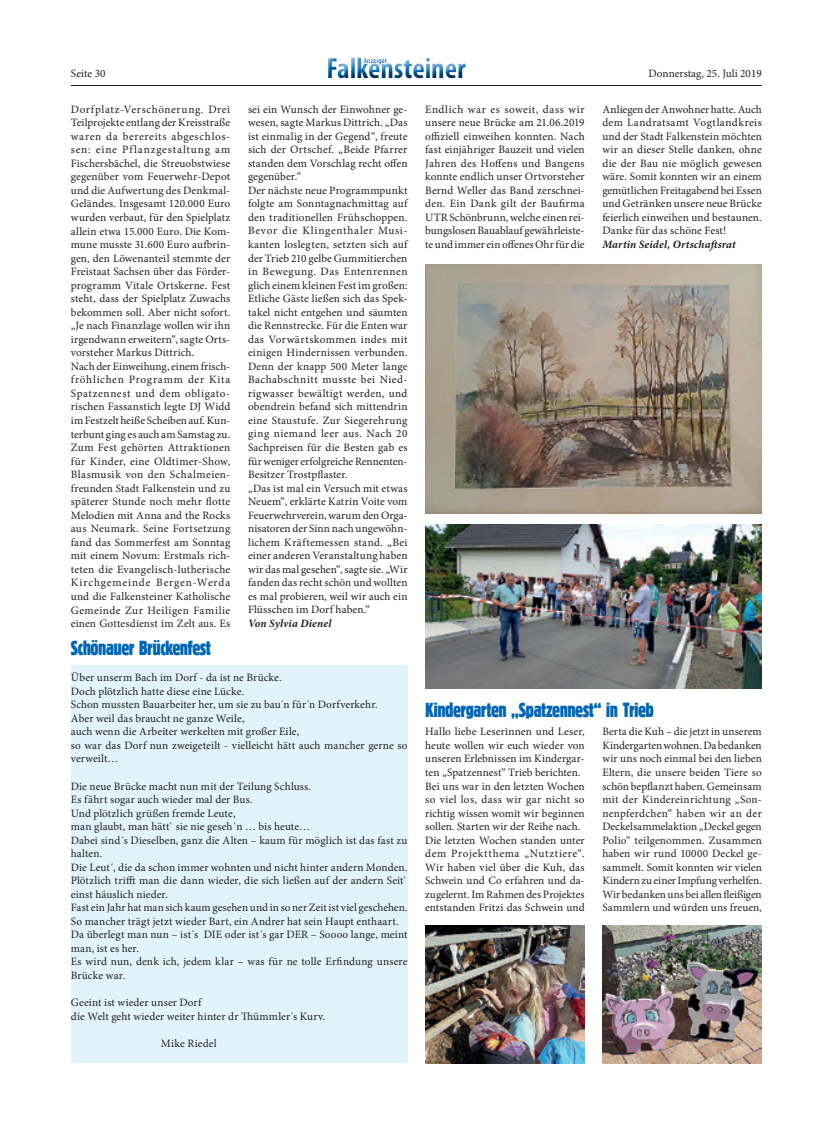
<style>
.page{position:relative;width:815px;height:1134px;background:#fff}
.page>*{position:absolute;margin:0;border:0;box-sizing:border-box;transform-origin:0 0}
.t1{font:700 condensed 29.38px "Myriad Pro";color:#0166b3}
.t2{font:21.25px "Block D Regu Extr Cond";letter-spacing:-.025em;color:#0166b3}
.t3{font:11.25px/13.5px "Minion Pro";letter-spacing:.01em;color:#231f20}
.t4{font:italic 700 11.25px "Minion Pro";letter-spacing:.015em;color:#231f20}
.t5{font:700 condensed 7.75px "Myriad Pro";color:#0166b3}
</style>
<div class="page">
<hr style="left:71px;top:85px;width:691px;height:1px;background:#231f20">
<div style="left:317px;top:48px;width:161px;height:39px;background:#fff"></div>
<div style="left:321px;top:53px;width:154px;height:34px;background:#231f20;opacity:.75"></div>
<div style="left:71px;top:666px;width:336px;height:397px;background:#e1f4fc"></div>
<img style="left:425px;top:264px;width:337px;height:249px">
<img style="left:425px;top:525px;width:337px;height:163px">
<img style="left:425px;top:925px;width:160px;height:138px">
<img style="left:602px;top:925px;width:160px;height:138px">
<p class="t5" style="left:363px;top:56px;width:25px">Anzeiger</p>
<h1 class="t1" style="left:326px;top:50px;width:141px">Falkensteiner</h1>
<p class="t3" style="left:71px;top:67px;width:36px">Seite 30</p>
<p class="t3" style="left:649px;top:67px;width:115px">Donnerstag, 25. Juli 2019</p>
<p class="t3" style="left:71px;top:102px;width:161px">Dorfplatz-Verschönerung. Drei Teilprojekte entlang der Kreisstraße waren da berereits abgeschlos&shy;sen: eine Pflanzgestaltung am Fischersbächel, die Streuobstwiese gegenüber vom Feuerwehr-Depot und die Aufwertung des Denkmal-Geländes. Insgesamt 120.000 Euro wurden verbaut, für den Spielplatz allein etwa 15.000 Euro. Die Kom&shy;mune musste 31.600 Euro aufbrin&shy;gen, den Löwenanteil stemmte der Freistaat Sachsen über das Förder&shy;programm Vitale Ortskerne. Fest steht, dass der Spielplatz Zuwachs bekommen soll. Aber nicht sofort. „Je nach Finanzlage wollen wir ihn irgendwann erweitern“, sagte Orts&shy;vorsteher Markus Dittrich.<br>Nach der Einweihung, einem frisch&shy;fröhlichen Programm der Kita Spatzennest und dem obligato&shy;rischen Fassanstich legte DJ Widd im Festzelt heiße Scheiben auf. Kun&shy;terbunt ging es auch am Samstag zu.<br>Zum Fest gehörten Attraktionen für Kinder, eine Oldtimer-Show, Blasmusik von den Schalmeien&shy;freunden Stadt Falkenstein und zu späterer Stunde noch mehr flotte Melodien mit Anna and the Rocks aus Neumark. Seine Fortsetzung fand das Sommerfest am Sonntag mit einem Novum: Erstmals rich&shy;teten die Evangelisch-lutherische Kirchgemeinde Bergen-Werda und die Falkensteiner Katholische Gemeinde Zur Heiligen Familie einen Gottesdienst im Zelt aus. Es</p>
<p class="t3" style="left:248px;top:102px;width:161px">sei ein Wunsch der Einwohner ge&shy;wesen, sagte Markus Dittrich. „Das ist einmalig in der Gegend“, freute sich der Ortschef. „Beide Pfarrer standen dem Vorschlag recht offen gegenüber.“<br>Der nächste neue Programmpunkt folgte am Sonntagnachmittag auf den traditionellen Frühschoppen.<br>Bevor die Klingenthaler Musi&shy;kanten loslegten, setzten sich auf der Trieb 210 gelbe Gummitierchen in Bewegung. Das Entenrennen glich einem kleinen Fest im großen:<br>Etliche Gäste ließen sich das Spek&shy;takel nicht entgehen und säumten die Rennstrecke. Für die Enten war das Vorwärtskommen indes mit einigen Hindernissen verbunden.<br>Denn der knapp 500 Meter lange<br>Bachabschnitt musste bei Nied&shy;rigwasser bewältigt werden, und obendrein befand sich mittendrin eine Staustufe. Zur Siegerehrung ging niemand leer aus. Nach 20<br>Sachpreisen für die Besten gab es für weniger erfolgreiche Rennenten-<br>Besitzer Trostpflaster.<br>„Das ist mal ein Versuch mit etwas<br>Neuem“, erklärte Katrin Voite vom<br>Feuerwehrverein, warum den Orga&shy;nisatoren der Sinn nach ungewöhn&shy;lichem Kräftemessen stand. „Bei einer anderen Veranstaltung haben wir das mal gesehen“, sagte sie. „Wir fanden das recht schön und wollten es mal probieren, weil wir auch ein<br>Flüsschen im Dorf haben.“</p>
<p class="t4" style="left:248px;top:615px;width:85px">Von Sylvia Dienel</p>
<h2 class="t2" style="left:71px;top:637px;width:142px">Schönauer Brückenfest</h2>
<p class="t3" style="left:71px;top:671px;width:338px">Über unserm Bach im Dorf - da ist ne Brücke.<br>Doch plötzlich hatte diese eine Lücke.<br>Schon mussten Bauarbeiter her, um sie zu bau´n für´n Dorfverkehr.<br>Aber weil das braucht ne ganze Weile,<br>auch wenn die Arbeiter werkelten mit großer Eile,<br>so war das Dorf nun zweigeteilt - vielleicht hätt auch mancher gerne so verweilt…</p>
<p class="t3" style="left:71px;top:779px;width:338px">Die neue Brücke macht nun mit der Teilung Schluss.<br>Es fährt sogar auch wieder mal der Bus.<br>Und plötzlich grüßen fremde Leute,<br>man glaubt, man hätt` sie nie geseh`n … bis heute…<br>Dabei sind´s Dieselben, ganz die Alten – kaum für möglich ist das fast zu halten.<br>Die Leut´, die da schon immer wohnten und nicht hinter andern Monden.<br>Plötzlich trifft man die dann wieder, die sich ließen auf der andern Seit` einst häuslich nieder.<br>Fast ein Jahr hat man sich kaum gesehen und in so ner Zeit ist viel geschehen.<br>So mancher trägt jetzt wieder Bart, ein Andrer hat sein Haupt enthaart.<br>Da überlegt man nun – ist´s DIE oder ist´s gar DER – Soooo lange, meint man, ist es her.<br>Es wird nun, denk ich, jedem klar – was für ne tolle Erfindung unsere Brücke war.</p>
<p class="t3" style="left:71px;top:996px;width:256px">Geeint ist wieder unser Dorf<br>die Welt geht wieder weiter hinter dr Thümmler´s Kurv.</p>
<p class="t3" style="left:161px;top:1036px;width:57px">Mike Riedel</p>
<p class="t3" style="left:425px;top:102px;width:161px;text-align:justify">Endlich war es soweit, dass wir unsere neue Brücke am 21.06.2019 offiziell einweihen konnten. Nach fast einjähriger Bauzeit und vielen Jahren des Hoffens und Bangens konnte endlich unser Ortvorsteher Bernd Weller das Band zerschnei&shy;den. Ein Dank gilt der Baufirma UTR Schönbrunn, welche einen rei&shy;bungslosen Bauablauf gewährleiste&shy;te und immer ein offenes Ohr für die</p>
<p class="t3" style="left:602px;top:102px;width:161px;text-align:justify">Anliegen der Anwohner hatte. Auch dem Landratsamt Vogtlandkreis und der Stadt Falkenstein möchten wir an dieser Stelle danken, ohne die der Bau nie möglich gewesen wäre. Somit konnten wir an einem gemütlichen Freitagabend bei Essen und Getränken unsere neue Brücke feierlich einweihen und bestaunen.<br>Danke für das schöne Fest!</p>
<p class="t4" style="left:602px;top:236px;width:135px">Martin Seidel, Ortschaftsrat</p>
<h2 class="t2" style="left:425px;top:699px;width:230px">Kindergarten „Spatzennest“ in Trieb</h2>
<p class="t3" style="left:425px;top:725px;width:161px">Hallo liebe Leserinnen und Leser, heute wollen wir euch wieder von unseren Erlebnissen im Kindergar&shy;ten „Spatzennest“ Trieb berichten.<br>Bei uns war in den letzten Wochen so viel los, dass wir gar nicht so richtig wissen womit wir beginnen sollen. Starten wir der Reihe nach.<br>Die letzten Wochen standen unter dem Projektthema „Nutztiere“.<br>Wir haben viel über die Kuh, das Schwein und Co erfahren und da&shy;zugelernt. Im Rahmen des Projektes entstanden Fritzi das Schwein und</p>
<p class="t3" style="left:602px;top:725px;width:161px;text-align:justify">Berta die Kuh – die jetzt in unserem Kindergarten wohnen. Da bedanken wir uns noch einmal bei den lieben Eltern, die unsere beiden Tiere so schön bepflanzt haben. Gemeinsam mit der Kindereinrichtung „Son&shy;nenpferdchen“ haben wir an der Deckelsammelaktion „Deckel gegen Polio“ teilgenommen. Zusammen haben wir rund 10000 Deckel ge&shy;sammelt. Somit konnten wir vielen Kindern zu einer Impfung verhelfen.<br>Wir bedanken uns bei allen fleißigen Sammlern und würden uns freuen,</p>
</div>
